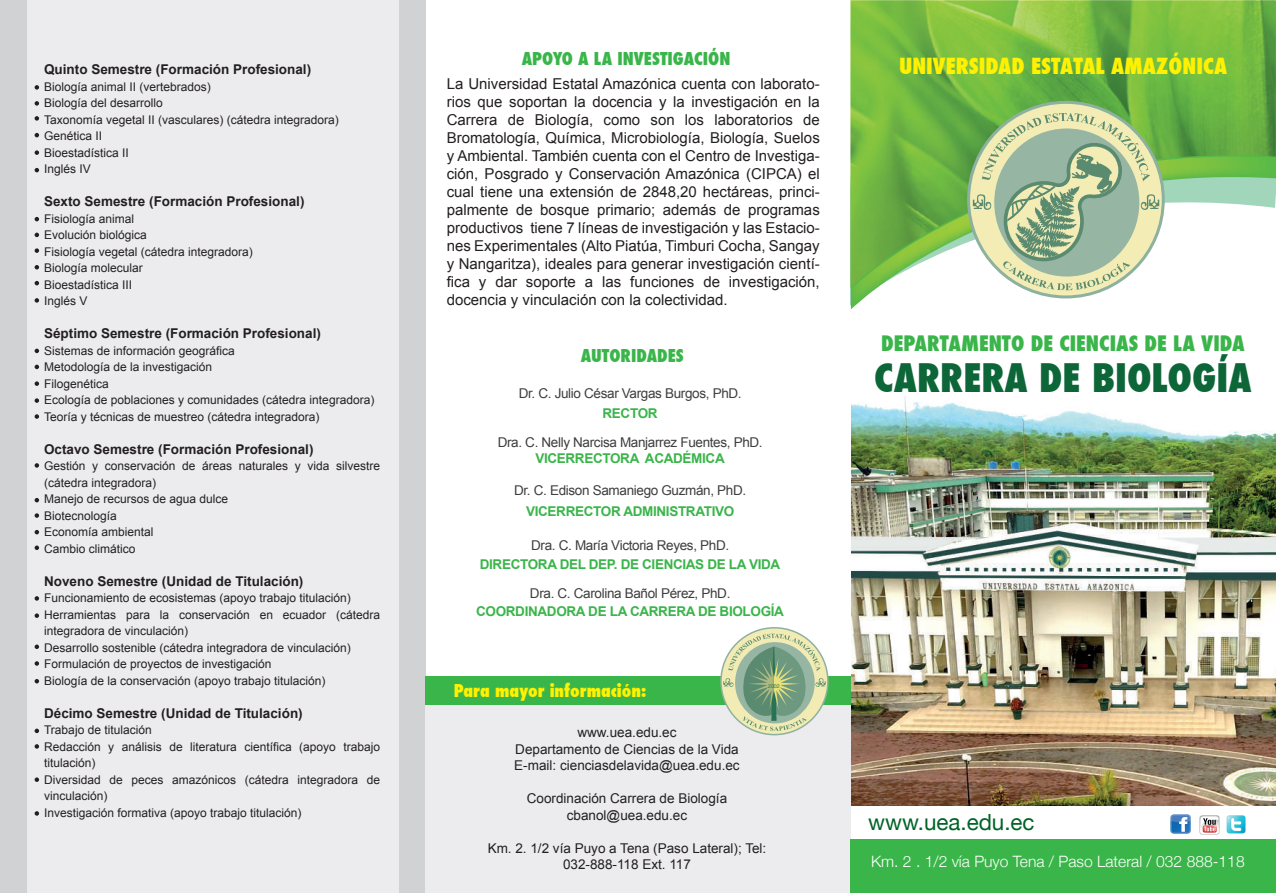
<style>
.page{position:relative;width:1276px;height:893px;background:#fff}
.page>*{position:absolute;margin:0;border:0;box-sizing:border-box;transform-origin:0 0}
.t1{font:800 condensed 38.4px "Futura";color:#0c6638}
.t2{font:22.35px "Helvetica Neue";color:#016327}
.t3{font:800 condensed 21.75px "Futura";color:#fff101}
.t4{font:800 condensed 20.85px "Futura";color:#3ab54a}
.t5{font:800 condensed 17.4px "Futura";color:#3ab54a}
.t6{font:800 condensed 17.4px "Futura";color:#fff101}
.t7{font:300 15.6px "Helvetica Neue";color:#fff}
.t8{font:15px/18px "Arial";color:#231f20;text-align:justify}
.t9{font:700 13.5px "Arial";color:#231f20}
.t10{font:13.5px/16.5px "Arial";color:#231f20;text-align:center}
.t11{font:13.5px "Arial";letter-spacing:-.025em;color:#3e3e3f}
.t12{font:700 13.5px "Arial";letter-spacing:-.025em;color:#3ab54a}
.t13{font:12px/16.5px "Arial";color:#231f20}
.t14{font:5.4px "Helvetica Neue";color:#297355}
</style>
<div class="page">
<div style="left:0;top:0;width:425px;height:893px;background:#d1d2d4"></div>
<div style="left:27px;top:0;width:371px;height:893px;background:#ececee"></div>
<div style="left:425px;top:705px;width:425px;height:188px;background:#ececee"></div>
<div style="left:425px;top:676px;width:425px;height:29px;background:#3ab54a"></div>
<img style="left:851px;top:396px;width:425px;height:410px">
<img style="left:1170px;top:814px;width:20px;height:20px">
<img style="left:1199px;top:815px;width:20px;height:19px">
<img style="left:1226px;top:815px;width:20px;height:19px">
<img style="left:850px;top:0;width:425px;height:288px">
<div style="left:720px;top:627px;width:108px;height:108px;border:2px solid #8db19f;border-radius:50%"></div>
<svg style="left:723px;top:634px;width:102px;height:97px;background:#adc2a0"></svg>
<svg style="left:968px;top:102px;width:195px;height:195px"></svg>
<svg style="left:973px;top:113px;width:186px;height:177px;background:#b5c8a2"></svg>
<div style="left:850px;top:839px;width:425px;height:54px;background:#3ab54a"></div>
<svg style="left:35px;top:85px;width:4px;height:5px"></svg>
<svg style="left:35px;top:116px;width:4px;height:5px"></svg>
<svg style="left:35px;top:150px;width:4px;height:5px"></svg>
<svg style="left:35px;top:101px;width:4px;height:5px"></svg>
<svg style="left:35px;top:133px;width:4px;height:4px"></svg>
<svg style="left:35px;top:168px;width:4px;height:4px"></svg>
<svg style="left:35px;top:248px;width:4px;height:5px"></svg>
<svg style="left:35px;top:281px;width:4px;height:4px"></svg>
<svg style="left:35px;top:233px;width:4px;height:4px"></svg>
<svg style="left:35px;top:217px;width:4px;height:4px"></svg>
<svg style="left:35px;top:265px;width:4px;height:4px"></svg>
<svg style="left:35px;top:298px;width:4px;height:5px"></svg>
<svg style="left:35px;top:381px;width:4px;height:5px"></svg>
<svg style="left:35px;top:365px;width:4px;height:4px"></svg>
<svg style="left:35px;top:398px;width:4px;height:5px"></svg>
<svg style="left:35px;top:414px;width:4px;height:5px"></svg>
<svg style="left:35px;top:546px;width:4px;height:4px"></svg>
<svg style="left:35px;top:644px;width:4px;height:5px"></svg>
<svg style="left:35px;top:679px;width:4px;height:4px"></svg>
<svg style="left:35px;top:777px;width:4px;height:5px"></svg>
<svg style="left:35px;top:744px;width:4px;height:5px"></svg>
<svg style="left:35px;top:811px;width:4px;height:5px"></svg>
<svg style="left:35px;top:729px;width:4px;height:4px"></svg>
<svg style="left:35px;top:613px;width:4px;height:5px"></svg>
<svg style="left:35px;top:596px;width:4px;height:5px"></svg>
<svg style="left:35px;top:661px;width:4px;height:5px"></svg>
<svg style="left:35px;top:530px;width:4px;height:4px"></svg>
<svg style="left:35px;top:513px;width:4px;height:5px"></svg>
<svg style="left:35px;top:498px;width:4px;height:4px"></svg>
<svg style="left:35px;top:463px;width:4px;height:5px"></svg>
<svg style="left:35px;top:349px;width:4px;height:4px"></svg>
<p class="t9" style="left:44px;top:61px;width:269px">Quinto Semestre (Formación Profesional)</p>
<p class="t13" style="left:44px;top:79px;width:296px">Biología animal II (vertebrados)<br>Biología del desarrollo<br>Taxonomía vegetal II (vasculares) (cátedra integradora)<br>Genética II<br>Bioestadística II<br>Inglés IV</p>
<p class="t9" style="left:44px;top:193px;width:262px">Sexto Semestre (Formación Profesional)</p>
<p class="t13" style="left:44px;top:211px;width:210px">Fisiología animal<br>Evolución biológica<br>Fisiología vegetal (cátedra integradora)<br>Biología molecular<br>Bioestadística III<br>Inglés V</p>
<p class="t9" style="left:44px;top:325px;width:278px">Séptimo Semestre (Formación Profesional)</p>
<p class="t13" style="left:44px;top:343px;width:332px">Sistemas de información geográfica<br>Metodología de la investigación<br>Filogenética<br>Ecología de poblaciones y comunidades (cátedra integradora)<br>Teoría y técnicas de muestreo (cátedra integradora)</p>
<p class="t9" style="left:44px;top:440px;width:271px">Octavo Semestre (Formación Profesional)</p>
<p class="t13" style="left:44px;top:458px;width:337px">Gestión y conservación de áreas naturales y vida silvestre (cátedra integradora)<br>Manejo de recursos de agua dulce<br>Biotecnología<br>Economía ambiental<br>Cambio climático</p>
<p class="t9" style="left:44px;top:572px;width:261px">Noveno Semestre (Unidad de Titulación)</p>
<p class="t13" style="left:44px;top:590px;width:337px">Funcionamiento de ecosistemas (apoyo trabajo titulación)<br>Herramientas para la conservación en ecuador (cátedra integradora de vinculación)<br>Desarrollo sostenible (cátedra integradora de vinculación)<br>Formulación de proyectos de investigación<br>Biología de la conservación (apoyo trabajo titulación)</p>
<p class="t9" style="left:44px;top:704px;width:260px">Décimo Semestre (Unidad de Titulación)</p>
<p class="t13" style="left:44px;top:722px;width:337px">Trabajo de titulación<br>Redacción y análisis de literatura científica (apoyo trabajo titulación)<br>Diversidad de peces amazónicos (cátedra integradora de vinculación)<br>Investigación formativa (apoyo trabajo titulación)</p>
<h3 class="t5" style="left:522px;top:46px;width:210px">APOYO A LA INVESTIGACIÓN</h3>
<p class="t8" style="left:447px;top:75px;width:375px">La Universidad Estatal Amazónica cuenta con laborato&shy;rios que soportan la docencia y la investigación en la Carrera de Biología, como son los laboratorios de Bromatología, Química, Microbiología, Biología, Suelos y Ambiental. También cuenta con el Centro de Investiga&shy;ción, Posgrado y Conservación Amazónica (CIPCA) el cual tiene una extensión de 2848,20 hectáreas, princi&shy;palmente de bosque primario; además de programas productivos tiene 7 líneas de investigación y las Estacio&shy;nes Experimentales (Alto Piatúa, Timburi Cocha, Sangay y Nangaritza), ideales para generar investigación cientí&shy;fica y dar soporte a las funciones de investigación, docencia y vinculación con la colectividad.</p>
<h3 class="t5" style="left:581px;top:344px;width:104px">AUTORIDADES</h3>
<p class="t11" style="left:519px;top:385px;width:224px">Dr. C. Julio César Vargas Burgos, PhD.</p>
<p class="t12" style="left:602px;top:404px;width:57px">RECTOR</p>
<p class="t11" style="left:498px;top:433px;width:266px">Dra. C. Nelly Narcisa Manjarrez Fuentes, PhD.</p>
<p class="t11" style="left:514px;top:482px;width:234px">Dr. C. Edison Samaniego Guzmán, PhD.</p>
<p class="t12" style="left:535px;top:449px;width:191px">VICERRECTORA ACADÉMICA</p>
<p class="t12" style="left:526px;top:502px;width:210px">VICERRECTOR ADMINISTRATIVO</p>
<p class="t11" style="left:531px;top:536px;width:199px">Dra. C. María Victoria Reyes, PhD.</p>
<p class="t11" style="left:530px;top:585px;width:202px">Dra. C. Carolina Bañol Pérez, PhD.</p>
<p class="t12" style="left:480px;top:555px;width:302px">DIRECTORA DEL DEP. DE CIENCIAS DE LA VIDA</p>
<p class="t12" style="left:476px;top:602px;width:309px">COORDINADORA DE LA CARRERA DE BIOLOGÍA</p>
<h3 class="t6" style="left:454px;top:679px;width:194px">Para mayor información:</h3>
<p class="t14" style="left:768px;top:682px;width:13px">2002</p>
<p class="t10" style="left:514px;top:724px;width:227px">www.uea.edu.ec<br>Departamento de Ciencias de la Vida<br>E-mail: cienciasdelavida@uea.edu.ec</p>
<p class="t10" style="left:527px;top:790px;width:202px">Coordinación Carrera de Biología cbanol@uea.edu.ec</p>
<p class="t10" style="left:488px;top:840px;width:280px">Km. 2. 1/2 vía Puyo a Tena (Paso Lateral); Tel:<br>032-888-118 Ext. 117</p>
<h3 class="t3" style="left:899px;top:51px;width:330px">UNIVERSIDAD ESTATAL AMAZÓNICA</h3>
<h3 class="t4" style="left:881px;top:329px;width:365px">DEPARTAMENTO DE CIENCIAS DE LA VIDA</h3>
<h1 class="t1" style="left:874px;top:352px;width:379px">CARRERA DE BIOLOGÍA</h1>
<h2 class="t2" style="left:868px;top:806px;width:168px">www.uea.edu.ec</h2>
<h3 class="t7" style="left:871px;top:849px;width:375px">Km. 2 . 1/2 vía Puyo Tena / Paso Lateral / 032 888-118</h3>
</div>
